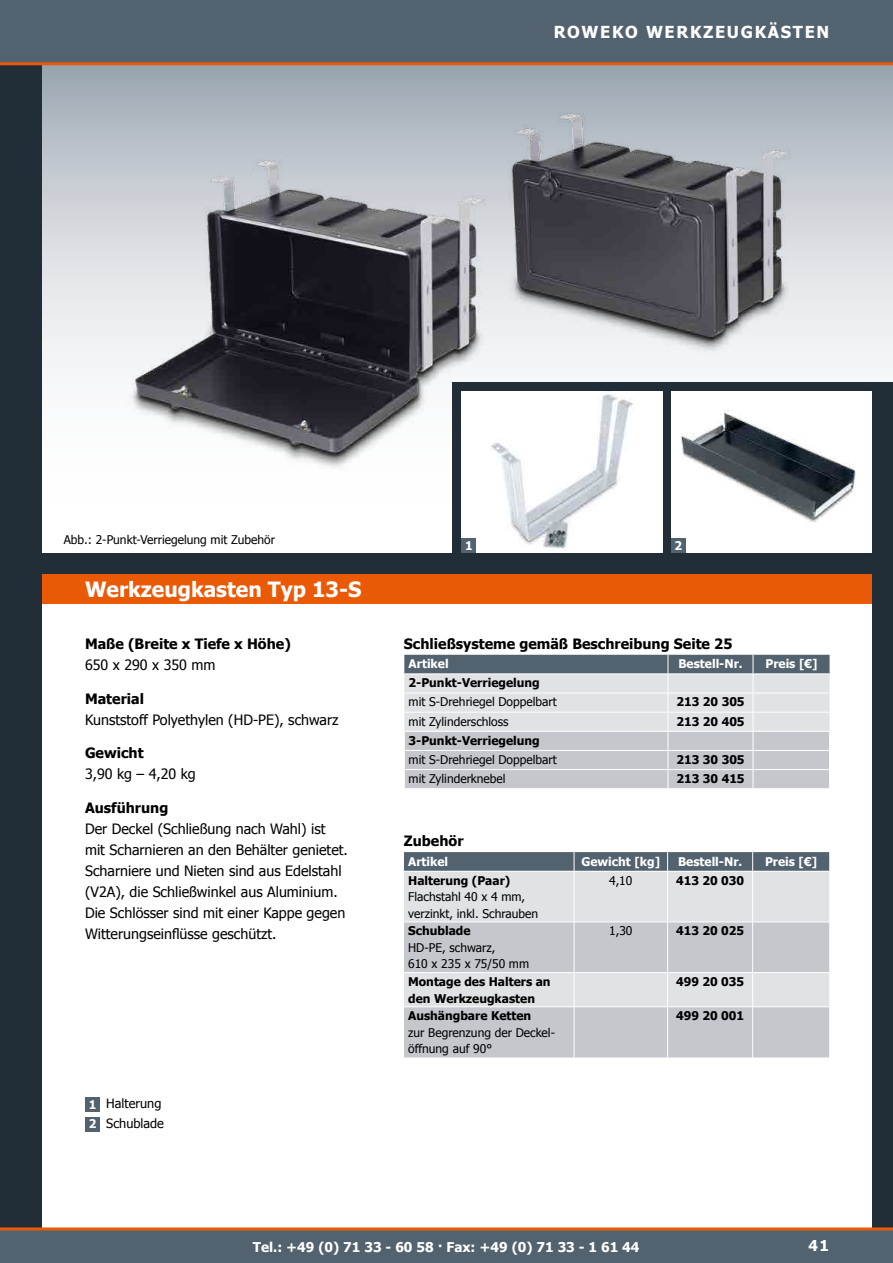
<style>
.page{position:relative;width:893px;height:1263px;background:#212d37}
.page>*{position:absolute;margin:0;border:0;box-sizing:border-box;transform-origin:0 0}
.t1{font:700 21px "Tahoma";color:#fff}
.t2{font:700 16.5px "Tahoma";letter-spacing:.1em;color:#fff}
.t3{font:700 15px "Tahoma";color:#fff}
.t4{font:14.25px/21px "Tahoma";color:#000}
.t5{font:700 14.25px "Tahoma";color:#000}
.t6{font:700 13.5px "Tahoma";color:#fff}
.t7{font:12.75px/19.5px "Tahoma";color:#000}
.t8{font:12px/16.5px "Tahoma";color:#000}
.t9{font:700 12px/16.5px "Tahoma";color:#000}
.t10{font:700 12px "Tahoma";color:#fff}
.s1{font-weight:700;font-size:12px;color:#fff}
</style>
<div class="page">
<svg style="left:43px;top:65px;width:850px;height:488px"></svg>
<div style="left:43px;top:604px;width:829px;height:659px;background:#fff"></div>
<div style="left:453px;top:383px;width:440px;height:174px;background:#212d37"></div>
<div style="left:671px;top:391px;width:201px;height:162px;background:#fff"></div>
<img style="left:681px;top:409px;width:175px;height:113px">
<img style="left:461px;top:391px;width:201px;height:162px">
<img style="left:496px;top:106px;width:306px;height:252px">
<img style="left:115px;top:153px;width:384px;height:326px">
<div style="left:0;top:1229px;width:893px;height:34px;background:#52626e"></div>
<div style="left:0;top:0;width:893px;height:64px;background:#52626e"></div>
<hr style="left:0;top:62px;width:893px;height:3px;background:#ea5a06">
<div style="left:43px;top:574px;width:829px;height:30px;background:#ea5a06"></div>
<hr style="left:0;top:1227px;width:893px;height:3px;background:#ea5a06">
<svg style="left:404px;top:655px;width:426px;height:133px"></svg>
<hr style="left:404px;top:731px;width:264px;height:1px;background:#fff">
<hr style="left:668px;top:731px;width:85px;height:1px;background:#fff">
<hr style="left:753px;top:731px;width:77px;height:1px;background:#fff">
<hr style="left:404px;top:750px;width:264px;height:1px;background:#fff">
<hr style="left:668px;top:750px;width:85px;height:1px;background:#fff">
<hr style="left:753px;top:750px;width:77px;height:1px;background:#fff">
<hr style="left:404px;top:769px;width:264px;height:1px;background:#fff">
<hr style="left:668px;top:769px;width:85px;height:1px;background:#fff">
<hr style="left:753px;top:769px;width:77px;height:1px;background:#fff">
<div style="left:404px;top:872px;width:425px;height:49px;background:#e1e2e5"></div>
<svg style="left:404px;top:922px;width:425px;height:135px;fill:#c5c7cd"></svg>
<hr style="left:404px;top:972px;width:170px;height:1px;background:#fff">
<hr style="left:574px;top:972px;width:94px;height:1px;background:#fff">
<hr style="left:668px;top:972px;width:85px;height:1px;background:#fff">
<hr style="left:753px;top:972px;width:76px;height:1px;background:#fff">
<hr style="left:574px;top:1007px;width:1px;height:50px;background:#fff">
<hr style="left:667px;top:1007px;width:1px;height:50px;background:#fff">
<hr style="left:752px;top:1007px;width:1px;height:50px;background:#fff">
<hr style="left:667px;top:872px;width:1px;height:49px;background:#fff">
<hr style="left:752px;top:872px;width:1px;height:49px;background:#fff">
<hr style="left:667px;top:922px;width:1px;height:50px;background:#fff">
<hr style="left:752px;top:922px;width:1px;height:50px;background:#fff">
<hr style="left:667px;top:973px;width:1px;height:33px;background:#fff">
<hr style="left:752px;top:973px;width:1px;height:33px;background:#fff">
<hr style="left:404px;top:1006px;width:170px;height:1px;background:#fff">
<hr style="left:574px;top:1006px;width:94px;height:1px;background:#fff">
<hr style="left:668px;top:1006px;width:85px;height:1px;background:#fff">
<hr style="left:753px;top:1006px;width:76px;height:1px;background:#fff">
<svg style="left:404px;top:852px;width:425px;height:19px"></svg>
<hr style="left:574px;top:872px;width:1px;height:49px;background:#fff">
<hr style="left:574px;top:922px;width:1px;height:50px;background:#fff">
<hr style="left:574px;top:973px;width:1px;height:33px;background:#fff">
<div style="left:85px;top:1097px;width:15px;height:15px;background:#52626e"></div>
<div style="left:85px;top:1117px;width:15px;height:14px;background:#52626e"></div>
<div style="left:671px;top:538px;width:15px;height:15px;background:#52626e"></div>
<div style="left:461px;top:538px;width:15px;height:15px;background:#52626e"></div>
<p class="t2" style="left:554px;top:20px;width:277px">ROWEKO WERKZEUGKÄSTEN</p>
<p class="t8" style="left:64px;top:531px;width:213px">Abb.: 2-Punkt-Verriegelung mit Zubehör</p>
<h1 class="t1" style="left:85px;top:574px;width:278px">Werkzeugkasten Typ 13-S</h1>
<p class="t5" style="left:85px;top:634px;width:207px">Maße (Breite x Tiefe x Höhe)</p>
<p class="t4" style="left:85px;top:653px;width:132px">650 x 290 x 350 mm</p>
<p class="t5" style="left:85px;top:688px;width:60px">Material</p>
<p class="t4" style="left:85px;top:708px;width:255px">Kunststoff Polyethylen (HD-PE), schwarz</p>
<p class="t5" style="left:85px;top:743px;width:60px">Gewicht</p>
<p class="t4" style="left:85px;top:763px;width:112px">3,90 kg – 4,20 kg</p>
<p class="t5" style="left:85px;top:798px;width:85px">Ausführung</p>
<p class="t4" style="left:85px;top:818px;width:264px">Der Deckel (Schließung nach Wahl) ist mit Scharnieren an den Behälter genietet.<br>Scharniere und Nieten sind aus Edelstahl (V2A), die Schließwinkel aus Aluminium.<br>Die Schlösser sind mit einer Kappe gegen Witterungseinflüsse geschützt.</p>
<p class="t7" style="left:89px;top:1093px;width:77px"><span class="s1">1</span> Halterung<br><span class="s1">2</span> Schublade</p>
<p class="t10" style="left:465px;top:537px;width:9px">1</p>
<p class="t10" style="left:674px;top:537px;width:9px">2</p>
<p class="t5" style="left:404px;top:634px;width:330px">Schließsysteme gemäß Beschreibung Seite 25</p>
<p class="t10" style="left:409px;top:655px;width:42px">Artikel</p>
<p class="t10" style="left:678px;top:655px;width:66px">Bestell-Nr.</p>
<p class="t10" style="left:765px;top:655px;width:54px">Preis [€]</p>
<p class="t9" style="left:409px;top:674px;width:133px">2-Punkt-Verriegelung</p>
<p class="t8" style="left:409px;top:693px;width:150px">mit S-Drehriegel Doppelbart</p>
<p class="t9" style="left:676px;top:693px;width:70px">213 20 305</p>
<p class="t8" style="left:409px;top:712px;width:101px">mit Zylinderschloss</p>
<p class="t9" style="left:676px;top:712px;width:70px">213 20 405</p>
<p class="t9" style="left:409px;top:731px;width:133px">3-Punkt-Verriegelung</p>
<p class="t8" style="left:409px;top:751px;width:150px">mit S-Drehriegel Doppelbart</p>
<p class="t9" style="left:676px;top:750px;width:70px">213 30 305</p>
<p class="t8" style="left:409px;top:770px;width:99px">mit Zylinderknebel</p>
<p class="t9" style="left:676px;top:770px;width:70px">213 30 415</p>
<p class="t5" style="left:404px;top:831px;width:61px">Zubehör</p>
<p class="t10" style="left:408px;top:853px;width:42px">Artikel</p>
<p class="t10" style="left:582px;top:853px;width:80px">Gewicht [kg]</p>
<p class="t10" style="left:678px;top:853px;width:66px">Bestell-Nr.</p>
<p class="t10" style="left:765px;top:853px;width:54px">Preis [€]</p>
<p class="t9" style="left:408px;top:871px;width:104px">Halterung (Paar)</p>
<p class="t8" style="left:408px;top:888px;width:131px">Flachstahl 40 x 4 mm, verzinkt, inkl. Schrauben</p>
<p class="t8" style="left:609px;top:871px;width:25px">4,10</p>
<p class="t9" style="left:676px;top:871px;width:70px">413 20 030</p>
<p class="t9" style="left:408px;top:922px;width:64px">Schublade</p>
<p class="t8" style="left:408px;top:939px;width:122px">HD-PE, schwarz,<br>610 x 235 x 75/50 mm</p>
<p class="t8" style="left:609px;top:922px;width:25px">1,30</p>
<p class="t9" style="left:676px;top:922px;width:70px">413 20 025</p>
<p class="t9" style="left:408px;top:973px;width:144px">Montage des Halters an den Werkzeugkasten</p>
<p class="t9" style="left:676px;top:973px;width:70px">499 20 035</p>
<p class="t9" style="left:408px;top:1007px;width:125px">Aushängbare Ketten</p>
<p class="t8" style="left:408px;top:1023px;width:147px">zur Begrenzung der Deckel&shy;öffnung auf 90°</p>
<p class="t9" style="left:676px;top:1007px;width:70px">499 20 001</p>
<p class="t6" style="left:253px;top:1237px;width:388px">Tel.: +49 (0) 71 33 - 60 58 · Fax: +49 (0) 71 33 - 1 61 44</p>
<p class="t3" style="left:809px;top:1235px;width:22px">41</p>
</div>
